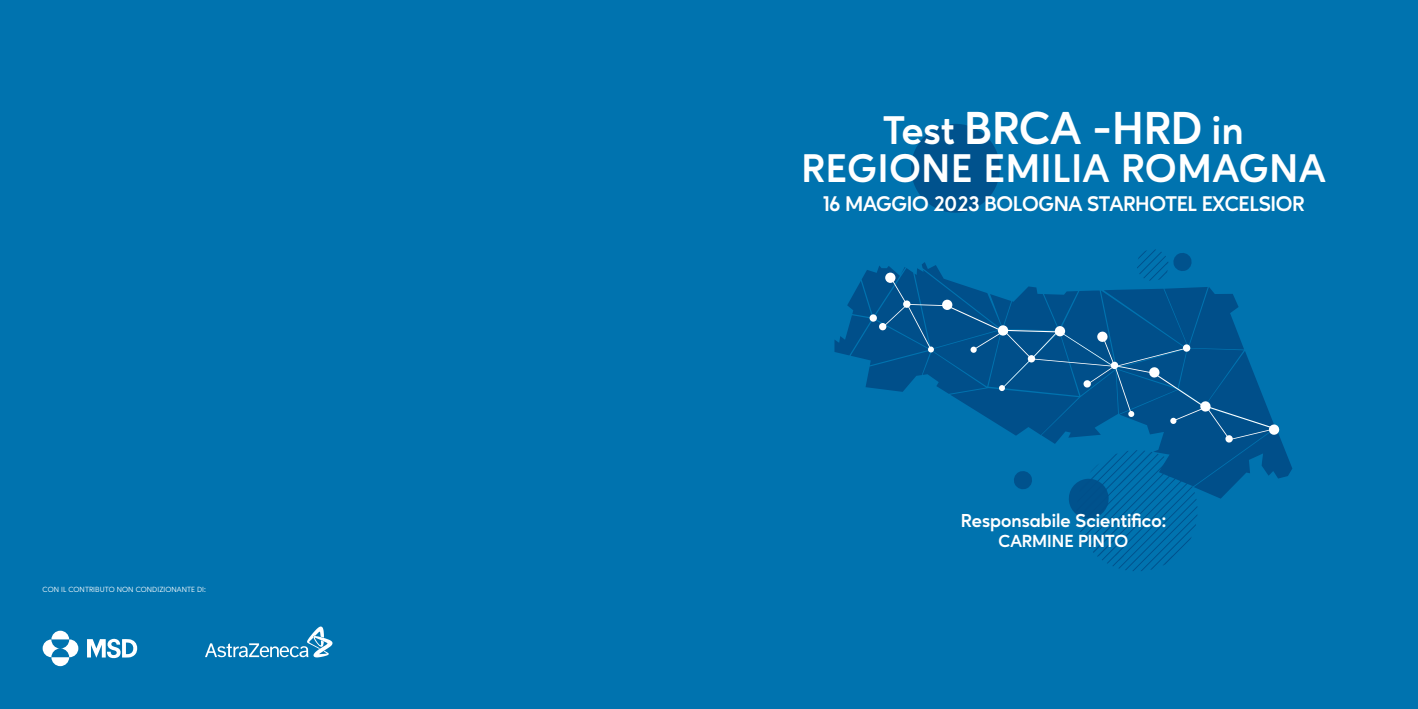
<style>
.page{position:relative;width:1418px;height:709px;background:#fff}
.page>*{position:absolute;margin:0;border:0;box-sizing:border-box;transform-origin:0 0}
.t1{font:700 46.25px "Ageo";color:#fff}
.t2{font:700 40px "Ageo";letter-spacing:.02em;color:#fff}
.t3{font:700 21.25px "Ageo";letter-spacing:-.02em;color:#fff}
.t4{font:700 18.75px "Ageo";color:#fff}
.t5{font:700 17.5px "Ageo";color:#fff}
.t6{font:7.5px "Ageo";letter-spacing:.01em;color:#fff}
.s1{font-size:40px}
</style>
<div class="page">
<div style="left:0;top:0;width:1417px;height:709px;background:#0073af"></div>
<svg style="left:911px;top:124px;width:89px;height:89px"></svg>
<svg style="left:834px;top:249px;width:458px;height:322px"></svg>
<svg style="left:43px;top:630px;width:35px;height:36px"></svg>
<svg style="left:87px;top:638px;width:50px;height:20px"></svg>
<svg style="left:205px;top:626px;width:127px;height:31px"></svg>
<p class="t6" style="left:43px;top:585px;width:165px">CON IL CONTRIBUTO NON CONDIZIONANTE DI:</p>
<h1 class="t1" style="left:883px;top:101px;width:362px"><span class="s1">Test</span> BRCA -HRD <span class="s1">in</span></h1>
<h2 class="t2" style="left:801px;top:145px;width:525px">REGIONE EMILIA ROMAGNA</h2>
<p class="t3" style="left:822px;top:191px;width:483px">16 MAGGIO 2023 BOLOGNA STARHOTEL EXCELSIOR</p>
<p class="t4" style="left:960px;top:509px;width:207px">Responsabile Scientifico:</p>
<p class="t5" style="left:998px;top:530px;width:131px">CARMINE PINTO</p>
</div>
